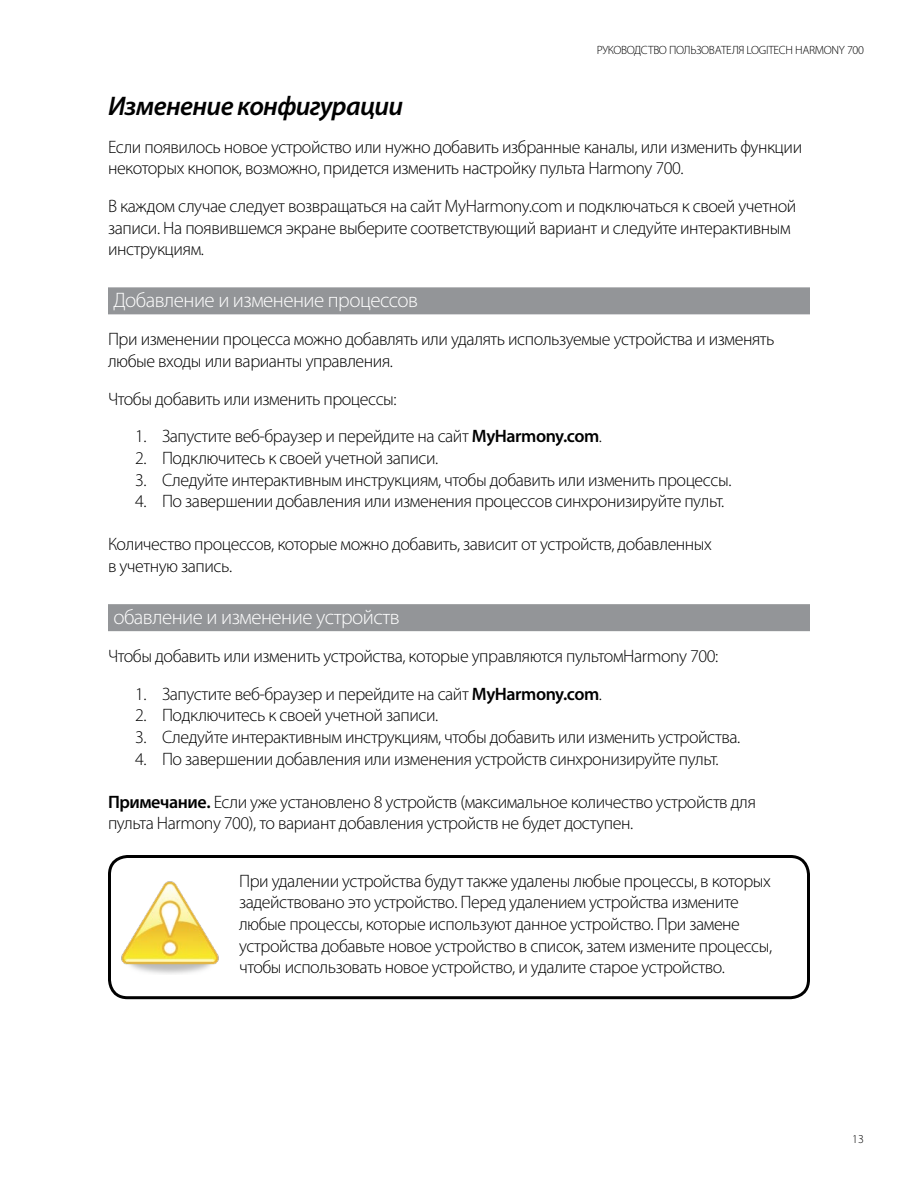
<style>
.page{position:relative;width:918px;height:1188px;background:#fff}
.page>*{position:absolute;margin:0;border:0;box-sizing:border-box;transform-origin:0 0}
.t1{font:italic 600 27px "Myriad Pro";letter-spacing:-.025em;color:#000}
.t2{font:300 21px "Myriad Pro";letter-spacing:-.025em;color:#fff}
.t3{font:300 18px/21.6px "Myriad Pro";letter-spacing:-.025em;color:#000}
.t4{font:300 12px "Myriad Pro";letter-spacing:-.025em;color:#000}
.s1{font-weight:600}
</style>
<div class="page">
<div style="left:108px;top:287px;width:702px;height:27px;background:#939598"></div>
<div style="left:108px;top:604px;width:702px;height:27px;background:#939598"></div>
<div style="left:108px;top:855px;width:702px;height:144px;border:3px solid #000;border-radius:18px"></div>
<img style="left:121px;top:881px;width:98px;height:93px">
<p class="t4" style="left:597px;top:43px;width:269px">РУКОВОДСТВО ПОЛЬЗОВАТЕЛЯ LOGITECH HARMONY 700</p>
<h1 class="t1" style="left:108px;top:89px;width:297px">Изменение конфигурации</h1>
<p class="t3" style="left:108px;top:136px;width:696px">Если появилось новое устройство или нужно добавить избранные каналы, или изменить функции некоторых кнопок, возможно, придется изменить настройку пульта Harmony 700.</p>
<p class="t3" style="left:108px;top:195px;width:690px">В каждом случае следует возвращаться на сайт MyHarmony.com и подключаться к своей учетной записи. На появившемся экране выберите соответствующий вариант и следуйте интерактивным инструкциям.</p>
<p class="t2" style="left:113px;top:288px;width:306px">Добавление и изменение процессов</p>
<p class="t3" style="left:108px;top:328px;width:668px">При изменении процесса можно добавлять или удалять используемые устройства и изменять любые входы или варианты управления.</p>
<p class="t3" style="left:108px;top:388px;width:290px">Чтобы добавить или изменить процессы:</p>
<p class="t3" style="left:135px;top:425px;width:468px">1. Запустите веб-браузер и перейдите на сайт <span class="s1">MyHarmony.com</span>.</p>
<p class="t3" style="left:135px;top:447px;width:305px">2. Подключитесь к своей учетной записи.</p>
<p class="t3" style="left:135px;top:469px;width:598px">3. Следуйте интерактивным инструкциям, чтобы добавить или изменить процессы.</p>
<p class="t3" style="left:135px;top:490px;width:591px">4. По завершении добавления или изменения процессов синхронизируйте пульт.</p>
<p class="t3" style="left:108px;top:533px;width:605px">Количество процессов, которые можно добавить, зависит от устройств, добавленных в учетную запись.</p>
<p class="t2" style="left:113px;top:605px;width:288px">обавление и изменение устройств</p>
<p class="t3" style="left:108px;top:645px;width:612px">Чтобы добавить или изменить устройства, которые управляются пультомHarmony 700:</p>
<p class="t3" style="left:135px;top:683px;width:468px">1. Запустите веб-браузер и перейдите на сайт <span class="s1">MyHarmony.com</span>.</p>
<p class="t3" style="left:135px;top:704px;width:305px">2. Подключитесь к своей учетной записи.</p>
<p class="t3" style="left:135px;top:726px;width:607px">3. Следуйте интерактивным инструкциям, чтобы добавить или изменить устройства.</p>
<p class="t3" style="left:135px;top:748px;width:585px">4. По завершении добавления или изменения устройств синхронизируйте пульт.</p>
<p class="t3" style="left:108px;top:791px;width:649px"><span class="s1">Примечание.</span> Если уже установлено 8 устройств (максимальное количество устройств для пульта Harmony 700), то вариант добавления устройств не будет доступен.</p>
<p class="t3" style="left:239px;top:870px;width:535px">При удалении устройства будут также удалены любые процессы, в которых задействовано это устройство. Перед удалением устройства измените любые процессы, которые используют данное устройство. При замене устройства добавьте новое устройство в список, затем измените процессы, чтобы использовать новое устройство, и удалите старое устройство.</p>
<p class="t4" style="left:852px;top:1132px;width:13px">13</p>
</div>
